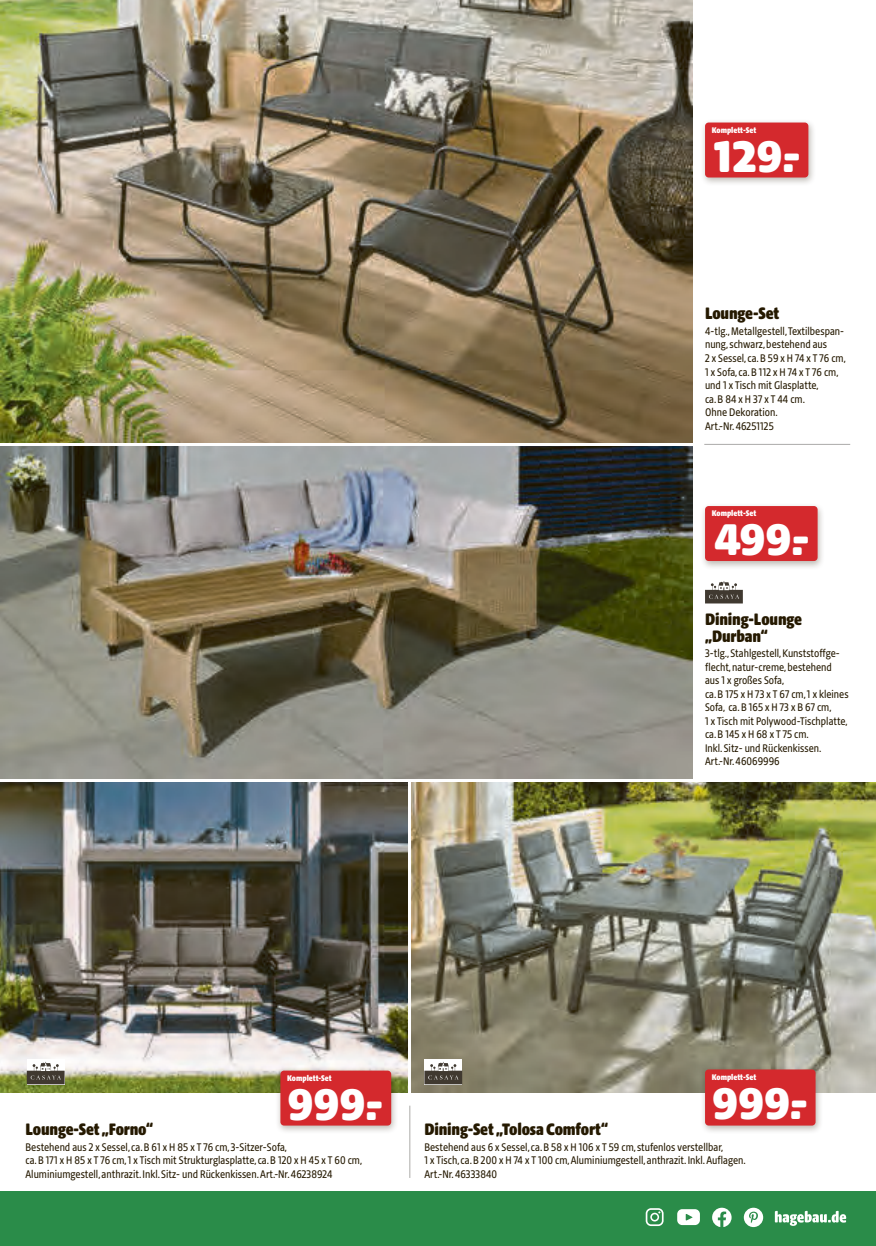
<style>
.page{position:relative;width:876px;height:1246px;background:#2a8c49}
.page>*{position:absolute;margin:0;border:0;box-sizing:border-box;transform-origin:0 0}
.t1{font:48px "Hagebau Beta Preise";letter-spacing:-.02em;color:#fff}
.t2{font:900 18px/16.5px "Hagebau Condensed";letter-spacing:-.01em;color:#251900}
.t3{font:12px/13.5px "Hagebau Condensed";color:#251900}
.t4{font:900 8.85px "Hagebau Condensed";color:#fff}
.s1{font-family:"Hagebau Preis Hoch"}
</style>
<div class="page">
<div style="left:0;top:0;width:876px;height:880px;background:#fff"></div>
<div style="left:0;top:880px;width:876px;height:311px;background:#fff"></div>
<hr style="left:704px;top:444px;width:146px;height:1px;background:#acaba9">
<img style="left:0;top:446px;width:692px;height:332px">
<img style="left:412px;top:782px;width:464px;height:311px">
<img style="left:0;top:782px;width:407px;height:311px">
<div style="left:424px;top:1059px;width:38px;height:25px;background:#fff"></div>
<svg style="left:424px;top:1062px;width:38px;height:22px"></svg>
<svg style="left:705px;top:581px;width:38px;height:22px"></svg>
<div style="left:27px;top:1059px;width:38px;height:25px;background:#fff"></div>
<svg style="left:27px;top:1062px;width:38px;height:22px"></svg>
<hr style="left:409px;top:1106px;width:1px;height:72px;background:#acaba9">
<img style="left:0;top:0;width:692px;height:442px">
<div style="left:700px;top:119px;width:116px;height:68px;background:#251900;opacity:.3"></div>
<div style="left:705px;top:123px;width:103px;height:54px;background:#d4292d;border-radius:4px"></div>
<div style="left:700px;top:502px;width:126px;height:68px;background:#251900;opacity:.3"></div>
<div style="left:705px;top:506px;width:113px;height:55px;background:#d4292d;border-radius:4px"></div>
<div style="left:700px;top:1065px;width:124px;height:70px;background:#251900;opacity:.3"></div>
<div style="left:705px;top:1069px;width:110px;height:56px;background:#d4292d;border-radius:4px"></div>
<div style="left:275px;top:1066px;width:124px;height:69px;background:#251900;opacity:.3"></div>
<div style="left:280px;top:1070px;width:111px;height:55px;background:#d4292d;border-radius:4px"></div>
<svg style="left:775px;top:1211px;width:71px;height:15px"></svg>
<svg style="left:712px;top:1208px;width:20px;height:19px"></svg>
<svg style="left:677px;top:1209px;width:23px;height:16px"></svg>
<svg style="left:646px;top:1208px;width:18px;height:18px"></svg>
<svg style="left:744px;top:1208px;width:19px;height:19px"></svg>
<p class="t4" style="left:712px;top:124px;width:46px">Komplett-Set</p>
<h1 class="t1" style="left:713px;top:132px;width:90px">129.<span class="s1">-</span></h1>
<h2 class="t2" style="left:705px;top:305px;width:75px">Lounge-Set</h2>
<p class="t3" style="left:705px;top:324px;width:142px">4-tlg., Metallgestell, Textilbespan&shy;nung, schwarz, bestehend aus<br>2 x Sessel, ca. B 59 x H 74 x T 76 cm,<br>1 x Sofa, ca. B 112 x H 74 x T 76 cm, und 1 x Tisch mit Glasplatte,<br>ca. B 84 x H 37 x T 44 cm.<br>Ohne Dekoration.<br>Art.-Nr. 46251125</p>
<p class="t4" style="left:712px;top:508px;width:46px">Komplett-Set</p>
<h1 class="t1" style="left:713px;top:515px;width:98px">499.<span class="s1">-</span></h1>
<h2 class="t2" style="left:705px;top:611px;width:98px">Dining-Lounge „Durban“</h2>
<p class="t3" style="left:705px;top:647px;width:145px">3-tlg., Stahlgestell, Kunststoffge&shy;flecht, natur-creme, bestehend aus 1 x großes Sofa,<br>ca. B 175 x H 73 x T 67 cm, 1 x kleines<br>Sofa, ca. B 165 x H 73 x B 67 cm,<br>1 x Tisch mit Polywood-Tischplatte, ca. B 145 x H 68 x T 75 cm.<br>Inkl. Sitz- und Rückenkissen.<br>Art.-Nr. 46069996</p>
<p class="t4" style="left:287px;top:1072px;width:46px">Komplett-Set</p>
<h1 class="t1" style="left:287px;top:1080px;width:98px">999.<span class="s1">-</span></h1>
<h2 class="t2" style="left:26px;top:1121px;width:129px">Lounge-Set „Forno“</h2>
<p class="t3" style="left:26px;top:1140px;width:338px">Bestehend aus 2 x Sessel, ca. B 61 x H 85 x T 76 cm, 3-Sitzer-Sofa,<br>ca. B 171 x H 85 x T 76 cm, 1 x Tisch mit Strukturglasplatte, ca. B 120 x H 45 x T 60 cm,<br>Aluminiumgestell, anthrazit. Inkl. Sitz- und Rückenkissen. Art.-Nr. 46238924</p>
<p class="t4" style="left:712px;top:1071px;width:46px">Komplett-Set</p>
<h1 class="t1" style="left:712px;top:1078px;width:98px">999.<span class="s1">-</span></h1>
<h2 class="t2" style="left:424px;top:1121px;width:185px">Dining-Set „Tolosa Comfort“</h2>
<p class="t3" style="left:424px;top:1140px;width:323px">Bestehend aus 6 x Sessel, ca. B 58 x H 106 x T 59 cm, stufenlos verstellbar,<br>1 x Tisch, ca. B 200 x H 74 x T 100 cm, Aluminiumgestell, anthrazit. Inkl. Auflagen.<br>Art.-Nr. 46333840</p>
</div>
